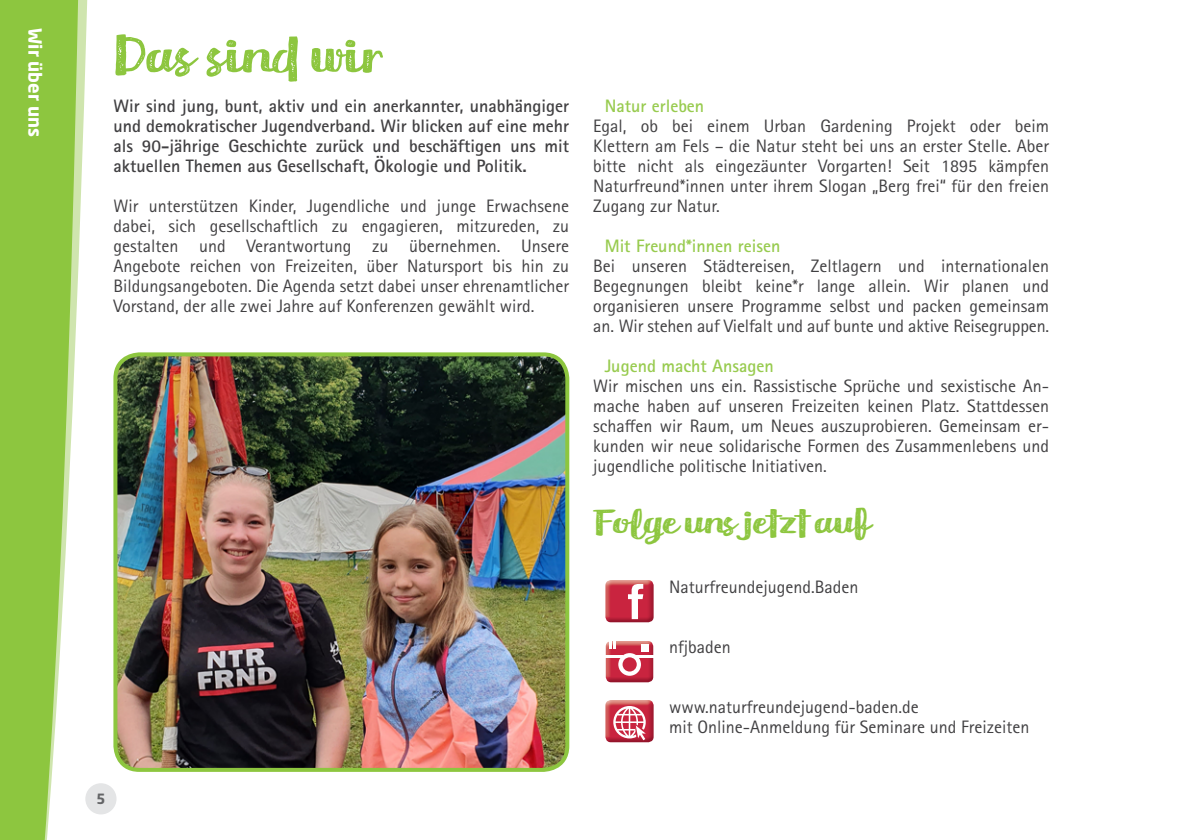
<style>
.page{position:relative;width:1191px;height:840px;background:#fff}
.page>*{position:absolute;margin:0;border:0;box-sizing:border-box;transform-origin:0 0}
.t1{font:60px "Meltow Brush Rust";color:#8dc63f}
.t2{font:40px "Meltow Brush Rust";color:#8dc63f}
.t3{font:18px/20px "Rotis Sans Serif Std";color:#414042;text-align:justify}
.t4{font:700 18px/20px "Rotis Sans Serif Std";color:#414042;text-align:justify}
.t5{font:700 18px "Rotis Sans Serif Std";color:#98cb4f}
.t6{font:700 18px "Neo Sans Pro";color:#fff}
.t7{font:700 14px "Neo Sans Pro";color:#636466}
</style>
<div class="page">
<div style="left:85px;top:782px;width:31px;height:32px;background:#e4e5e6;border-radius:50%"></div>
<svg style="left:0;top:0;width:90px;height:839px;background:#9fce5d"></svg>
<img style="left:118px;top:355px;width:449px;height:414px">
<div style="left:113px;top:352px;width:456px;height:419px;border:4px solid #8dc63f;border-radius:24px"></div>
<img style="left:606px;top:675px;width:47px;height:7px">
<svg style="left:605px;top:641px;width:48px;height:34px"></svg>
<img style="left:605px;top:580px;width:48px;height:42px">
<svg style="left:628px;top:583px;width:15px;height:35px"></svg>
<img style="left:605px;top:700px;width:48px;height:41px">
<svg style="left:613px;top:705px;width:33px;height:34px"></svg>
<p class="t6" style="left:47px;top:28px;width:110px;rotate:90deg">Wir über uns</p>
<h1 class="t1" style="left:113px;top:19px;width:271px">Das sind wir</h1>
<p class="t4" style="left:113px;top:96px;width:457px">Wir sind jung, bunt, aktiv und ein anerkannter, unabhängiger und demokratischer Jugendverband. Wir blicken auf eine mehr als 90-jährige Geschichte zurück und beschäftigen uns mit aktuellen Themen aus Gesellschaft, Ökologie und Politik.</p>
<p class="t3" style="left:113px;top:196px;width:457px">Wir unterstützen Kinder, Jugendliche und junge Erwachsene dabei, sich gesellschaftlich zu engagieren, mitzureden, zu gestalten und Verantwortung zu übernehmen. Unsere Angebote reichen von Freizeiten, über Natursport bis hin zu Bildungsangeboten. Die Agenda setzt dabei unser ehrenamtlicher Vorstand, der alle zwei Jahre auf Konferenzen gewählt wird.</p>
<p class="t7" style="left:96px;top:789px;width:11px">5</p>
<p class="t5" style="left:604px;top:95px;width:101px">Natur erleben</p>
<p class="t3" style="left:593px;top:116px;width:457px">Egal, ob bei einem Urban Gardening Projekt oder beim Klettern am Fels – die Natur steht bei uns an erster Stelle. Aber bitte nicht als eingezäunter Vorgarten! Seit 1895 kämpfen Naturfreund*innen unter ihrem Slogan „Berg frei“ für den freien Zugang zur Natur.</p>
<p class="t5" style="left:604px;top:235px;width:177px">Mit Freund*innen reisen</p>
<p class="t3" style="left:593px;top:256px;width:457px">Bei unseren Städtereisen, Zeltlagern und internationalen Begegnungen bleibt keine*r lange allein. Wir planen und organisieren unsere Programme selbst und packen gemeinsam an. Wir stehen auf Vielfalt und auf bunte und aktive Reisegruppen.</p>
<p class="t5" style="left:604px;top:354px;width:171px">Jugend macht Ansagen</p>
<p class="t3" style="left:593px;top:376px;width:457px">Wir mischen uns ein. Rassistische Sprüche und sexistische An&shy;mache haben auf unseren Freizeiten keinen Platz. Stattdessen schaffen wir Raum, um Neues auszuprobieren. Gemeinsam er&shy;kunden wir neue solidarische Formen des Zusammenlebens und jugendliche politische Initiativen.</p>
<h2 class="t2" style="left:593px;top:497px;width:279px">Folge uns jetztauf</h2>
<p class="t3" style="left:669px;top:576px;width:191px">Naturfreundejugend.Baden</p>
<p class="t3" style="left:669px;top:636px;width:63px">nfjbaden</p>
<p class="t3" style="left:669px;top:696px;width:362px">www.naturfreundejugend-baden.de<br>mit Online-Anmeldung für Seminare und Freizeiten</p>
</div>
